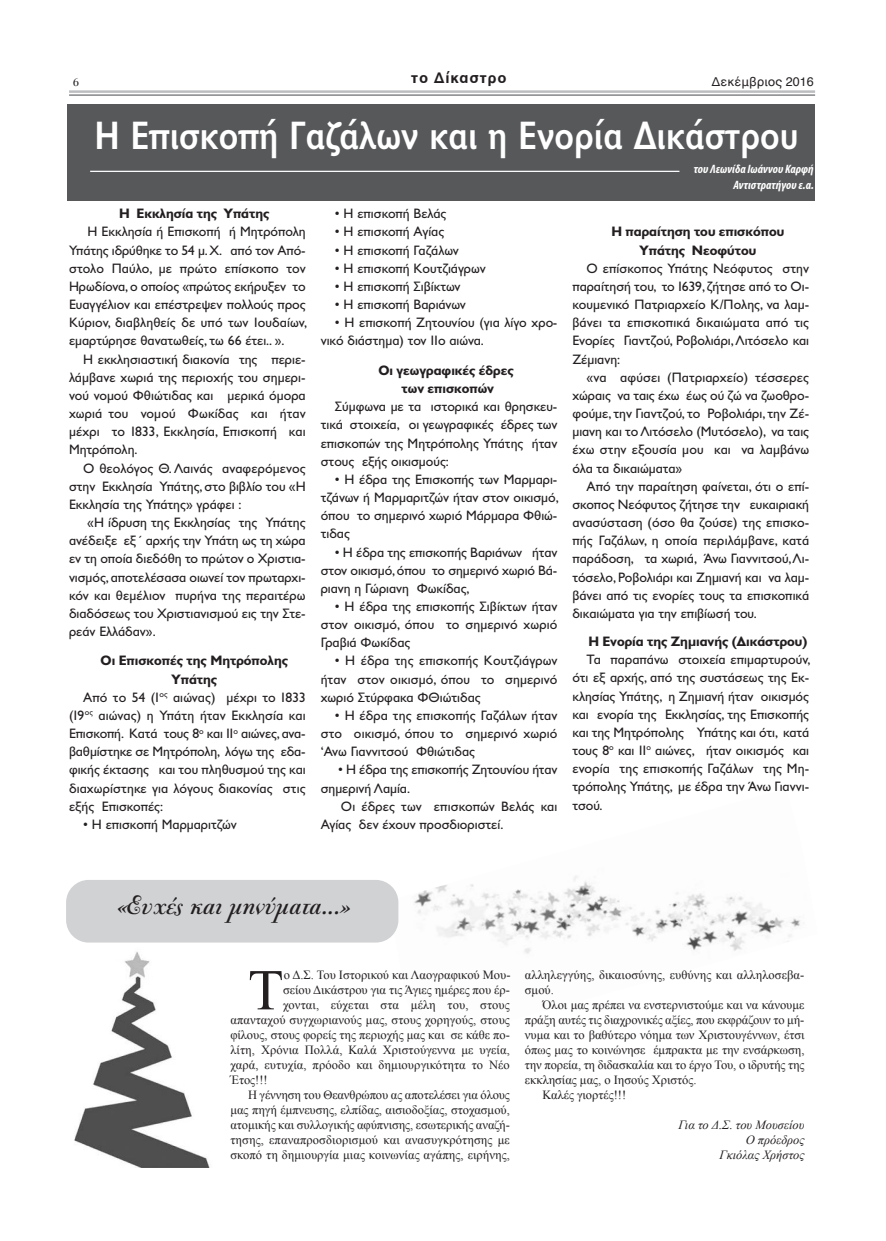
<style>
.page{position:relative;width:886px;height:1241px;background:#fff}
.page>*{position:absolute;margin:0;border:0;box-sizing:border-box;transform-origin:0 0}
.t1{font:57.75px "Times New Roman";color:#231f20}
.t2{font:700 40px "Gill Sans Hel SCOS";color:#fff}
.t3{font:700 28.75px "PF Bodoni Script One";color:#231f20}
.t4{font:700 15px "Helvetica";letter-spacing:.05em;color:#231f20}
.t5{font:13.75px/18.1px "Gill Sans Hel";color:#231f20;text-align:justify}
.t6{font:700 13.75px/18.1px "Gill Sans Hel";color:#231f20;text-align:center}
.t7{font:12.5px/15px "Times New Roman";color:#231f20}
.t8{font:italic 12.5px/15px "Times New Roman";color:#231f20;text-align:right}
.t9{font:12.5px "Helvetica";color:#231f20}
.t10{font:12.5px "PF Bodoni Text Poly";color:#231f20}
.t11{font:italic 700 condensed 12.12px/15.9px "Myriad Pro";color:#fff;text-align:right}
</style>
<div class="page">
<img style="left:382px;top:876px;width:418px;height:78px">
<div style="left:68px;top:104px;width:747px;height:96px;background:#57585a"></div>
<hr style="left:69px;top:90px;width:746px;height:3px;background:#bcbdc0">
<hr style="left:69px;top:94px;width:746px;height:2px;background:#6c6d70">
<hr style="left:90px;top:171px;width:589px;height:1px;background:#fff">
<img style="left:74px;top:939px;width:140px;height:227px">
<div style="left:66px;top:879px;width:332px;height:63px;background:#d1d2d4;border-radius:22px"></div>
<p class="t10" style="left:73px;top:75px;width:8px">6</p>
<p class="t4" style="left:411px;top:72px;width:97px">το Δίκαστρο</p>
<p class="t9" style="left:711px;top:77px;width:104px">Δεκέμβριος 2016</p>
<h2 class="t2" style="left:94px;top:121px;width:706px">Η Επισκοπή Γαζάλων και η Ενορία Δικάστρου</h2>
<p class="t6" style="left:119px;top:206px;width:152px">Η Εκκλησία της Υπάτης</p>
<p class="t5" style="left:69px;top:224px;width:240px;text-indent:18px">Η Εκκλησία ή Επισκοπή ή Μητρόπολη Υπάτης ιδρύθηκε το 54 μ.Χ. από τον Από&shy;στολο Παύλο, με πρώτο επίσκοπο τον Ηρωδίονα,o oποίος «πρώτος εκήρυξεν το Ευαγγέλιον και επέστρεψεν πολλούς προς Κύριον, διαβληθείς δε υπό των Ιουδαίων, εμαρτύρησε θανατωθείς, τω 66 έτει.. ».</p>
<p class="t5" style="left:69px;top:351px;width:238px;text-indent:14px">Η εκκλησιαστική διακονία της περιε&shy;λάμβανε χωριά της περιοχής του σημερι&shy;νού νομού Φθιώτιδας και μερικά όμορα χωριά του νομού Φωκίδας και ήταν μέχρι το 1833, Εκκλησία, Επισκοπή και Μητρόπολη.</p>
<p class="t5" style="left:69px;top:460px;width:238px;text-indent:14px">Ο θεολόγος Θ.Λαινάς αναφερόμενος στην Εκκλησία Υπάτης, στο βιβλίο του «Η Εκκλησία της Υπάτης» γράφει :</p>
<p class="t5" style="left:69px;top:515px;width:238px;text-indent:18px">«Η ίδρυση της Εκκλησίας της Υπάτης ανέδειξε εξ΄ αρχής την Υπάτη ως τη χώρα εν τη οποία διεδόθη το πρώτον ο Χριστια&shy;νισμός, αποτελέσασα οιωνεί τον πρωταρχι&shy;κόν και θεμέλιον πυρήνα της περαιτέρω διαδόσεως του Χριστιανισμού εις την Στε&shy;ρεάν Ελλάδαν».</p>
<p class="t6" style="left:101px;top:653px;width:189px">Οι Επισκοπές της Μητρόπολης</p>
<p class="t6" style="left:171px;top:671px;width:47px">Υπάτης</p>
<p class="t5" style="left:83px;top:689px;width:224px">Από το 54 (1<sup>ος</sup> αιώνας) μέχρι το 1833</p>
<p class="t5" style="left:69px;top:707px;width:238px">(19<sup>ος</sup> αιώνας) η Υπάτη ήταν Εκκλησία και</p>
<p class="t5" style="left:69px;top:725px;width:238px">Επισκοπή. Κατά τους 8<sup>ο</sup> και 11<sup>ο</sup> αιώνες,ανα-</p>
<p class="t5" style="left:69px;top:744px;width:238px">βαθμίστηκε σε Μητρόπολη, λόγω της εδα-</p>
<p class="t5" style="left:69px;top:762px;width:238px">φικής έκτασης και του πληθυσμού της και</p>
<p class="t5" style="left:69px;top:780px;width:238px">διαχωρίστηκε για λόγους διακονίας στις</p>
<p class="t5" style="left:69px;top:798px;width:96px">εξής Επισκοπές:</p>
<p class="t5" style="left:83px;top:816px;width:155px">• H επισκοπή Μαρμαριτζών</p>
<p class="t5" style="left:335px;top:206px;width:113px">• Η επισκοπή Βελάς</p>
<p class="t5" style="left:335px;top:224px;width:111px">• Η επισκοπή Αγίας</p>
<p class="t5" style="left:335px;top:242px;width:125px">• Η επισκοπή Γαζάλων</p>
<p class="t5" style="left:335px;top:260px;width:152px">• Η επισκοπή Κουτζιάγρων</p>
<p class="t5" style="left:335px;top:279px;width:127px">• Η επισκοπή Σιβίκτων</p>
<p class="t5" style="left:335px;top:297px;width:132px">• Η επισκοπή Βαριάνων</p>
<p class="t5" style="left:321px;top:315px;width:238px;text-indent:14px">• Η επισκοπή Ζητουνίου (για λίγο χρο&shy;νικό διάστημα) τον 11ο αιώνα.</p>
<p class="t6" style="left:378px;top:362px;width:137px">Οι γεωγραφικές έδρες των επισκοπών</p>
<p class="t5" style="left:321px;top:399px;width:238px;text-indent:14px">Σύμφωνα με τα ιστορικά και θρησκευ&shy;τικά στοιχεία, οι γεωγραφικές έδρες των επισκοπών της Μητρόπολης Υπάτης ήταν στoυς εξής οικισμούς:</p>
<p class="t5" style="left:321px;top:471px;width:240px;text-indent:14px">• Η έδρα της Επισκοπής των Μαρμαρι&shy;τζάνων ή Μαρμαριτζών ήταν στον οικισμό, όπου το σημερινό χωριό Μάρμαρα Φθιώ&shy;τιδας</p>
<p class="t5" style="left:321px;top:544px;width:238px;text-indent:14px">• Η έδρα της επισκοπής Βαριάνων ήταν στον οικισμό,όπου το σημερινό χωριό Βά&shy;ριανη η Γώριανη Φωκίδας,</p>
<p class="t5" style="left:321px;top:598px;width:238px;text-indent:14px">• Η έδρα της επισκοπής Σιβίκτων ήταν στον οικισμό, όπου το σημερινό χωριό Γραβιά Φωκίδας</p>
<p class="t5" style="left:321px;top:653px;width:238px;text-indent:14px">• Η έδρα της επισκοπής Κουτζιάγρων ήταν στον οικισμό, όπου το σημερινό χωριό Στύρφακα ΦΘιώτιδας</p>
<p class="t5" style="left:321px;top:707px;width:238px;text-indent:14px">• Η έδρα της επισκοπής Γαζάλων ήταν στο οικισμό, όπου το σημερινό χωριό ‘Ανω Γιαννιτσού Φθιώτιδας</p>
<p class="t5" style="left:321px;top:762px;width:238px;text-indent:17px">• Η έδρα της επισκοπής Ζητουνίου ήταν σημερινή Λαμία.</p>
<p class="t5" style="left:321px;top:798px;width:238px;text-indent:20px">Οι έδρες των επισκοπών Βελάς και<br>Αγίας δεν έχουν προσδιοριστεί.</p>
<p class="t11" style="left:694px;top:162px;width:121px">του Λεωνίδα Ιωάννου Καρφή<br>Αντιστρατήγου ε.α.</p>
<p class="t6" style="left:611px;top:224px;width:174px">Η παραίτηση του επισκόπου<br>Υπάτης Νεοφύτου</p>
<p class="t5" style="left:572px;top:260px;width:238px;text-indent:14px">Ο επίσκοπος Υπάτης Νεόφυτος στην παραίτησή του, το 1639, ζήτησε από το Οι&shy;κουμενικό Πατριαρχείο Κ/Πολης, να λαμ&shy;βάνει τα επισκοπικά δικαιώματα από τις Ενορίες Γιαντζού, Ροβολιάρι,Λιτόσελο και Ζέμιανη:</p>
<p class="t5" style="left:572px;top:369px;width:238px;text-indent:14px">«να αφύσει (Πατριαρχείο) τέσσερες χώραις να ταις έχω έως ού ζώ να ζωοθρο&shy;φούμε, την Γιαντζού, το Ροβολιάρι, την Ζέ&shy;μιανη και τοΛιτόσελο (Μυτόσελο), να ταις έχω στην εξουσία μου και να λαμβάνω όλα τα δικαιώματα»</p>
<p class="t5" style="left:572px;top:478px;width:238px;text-indent:14px">Από την παραίτηση φαίνεται, ότι ο επί&shy;σκοπος Νεόφυτος ζήτησε την ευκαιριακή ανασύσταση (όσο θα ζούσε) της επισκο&shy;πής Γαζάλων, η οποία περιλάμβανε, κατά παράδοση, τα χωριά, Άνω Γιαννιτσού,Λι&shy;τόσελο, Ροβολιάρι και Ζημιανή και να λαμ&shy;βάνει από τις ενορίες τους τα επισκοπικά δικαιώματα για την επιβίωσή του.</p>
<p class="t6" style="left:588px;top:633px;width:220px">Η Ενορία της Ζημιανής (Δικάστρου)</p>
<p class="t5" style="left:572px;top:652px;width:240px;text-indent:14px">Τα παραπάνω στοιχεία επιμαρτυρούν, ότι εξ αρχής, από της συστάσεως της Εκ&shy;κλησίας Υπάτης, η Ζημιανή ήταν οικισμός και ενορία της Εκκλησίας, της Επισκοπής και της Μητρόπολης Υπάτης και ότι, κατά τους 8<sup>ο</sup> και 11<sup>ο</sup> αιώνες, ήταν οικισμός και ενορία της επισκοπής Γαζάλων της Μη&shy;τρόπολης Υπάτης, με έδρα την Άνω Γιαννι&shy;τσού.</p>
<h3 class="t3" style="left:116px;top:889px;width:235px">«Ευχές και μηνύματα...»</h3>
<h1 class="t1" style="left:248px;top:957px;width:37px">Τ</h1>
<p class="t7" style="left:284px;top:967px;width:228px">ο Δ.Σ. Του Ιστορικού και Λαογραφικού Μου-</p>
<p class="t7" style="left:283px;top:982px;width:228px">σείου Δικάστρου για τις Άγιες ημέρες που έρ-</p>
<p class="t7" style="left:283px;top:997px;width:228px">χονται, εύχεται στα μέλη του, στους</p>
<p class="t7" style="left:230px;top:1012px;width:281px">απανταχού συγχωριανούς μας, στους χορηγούς, στους</p>
<p class="t7" style="left:230px;top:1027px;width:281px">φίλους, στους φορείς της περιοχής μας και σε κάθε πο-</p>
<p class="t7" style="left:230px;top:1042px;width:281px">λίτη, Χρόνια Πολλά, Καλά Χριστούγεννα με υγεία,</p>
<p class="t7" style="left:230px;top:1057px;width:281px">χαρά, ευτυχία, πρόοδο και δημιουργικότητα το Νέο</p>
<p class="t7" style="left:230px;top:1072px;width:39px">Έτος!!!</p>
<p class="t7" style="left:248px;top:1087px;width:263px">Η γέννηση του Θεανθρώπου ας αποτελέσει για όλους</p>
<p class="t7" style="left:230px;top:1102px;width:281px">μας πηγή έμπνευσης, ελπίδας, αισιοδοξίας, στοχασμού,</p>
<p class="t7" style="left:230px;top:1117px;width:281px">ατομικής και συλλογικής αφύπνισης, εσωτερικής αναζή-</p>
<p class="t7" style="left:230px;top:1132px;width:281px">τησης, επαναπροσδιορισμού και ανασυγκρότησης με</p>
<p class="t7" style="left:230px;top:1147px;width:281px">σκοπό τη δημιουργία μιας κοινωνίας αγάπης, ειρήνης,</p>
<p class="t7" style="left:525px;top:967px;width:281px">αλληλεγγύης, δικαιοσύνης, ευθύνης και αλληλοσεβα&shy;σμού.</p>
<p class="t7" style="left:542px;top:997px;width:263px">Όλοι μας πρέπει να ενστερνιστούμε και να κάνουμε</p>
<p class="t7" style="left:525px;top:1012px;width:281px">πράξη αυτές τις διαχρονικές αξίες, που εκφράζουν το μή-</p>
<p class="t7" style="left:525px;top:1027px;width:281px">νυμα και το βαθύτερο νόημα των Χριστουγέννων, έτσι</p>
<p class="t7" style="left:525px;top:1042px;width:281px">όπως μας το κοινώνησε έμπρακτα με την ενσάρκωση,</p>
<p class="t7" style="left:525px;top:1057px;width:281px">την πορεία, τη διδασκαλία και το έργο Του, ο ιδρυτής της</p>
<p class="t7" style="left:525px;top:1072px;width:173px">εκκλησίας μας, ο Ιησούς Χριστός.</p>
<p class="t7" style="left:542px;top:1087px;width:85px">Καλές γιορτές!!!</p>
<p class="t8" style="left:678px;top:1117px;width:127px">Για το Δ.Σ. του Μουσείου<br>Ο πρόεδρος<br>Γκιόλας Χρήστος</p>
</div>
